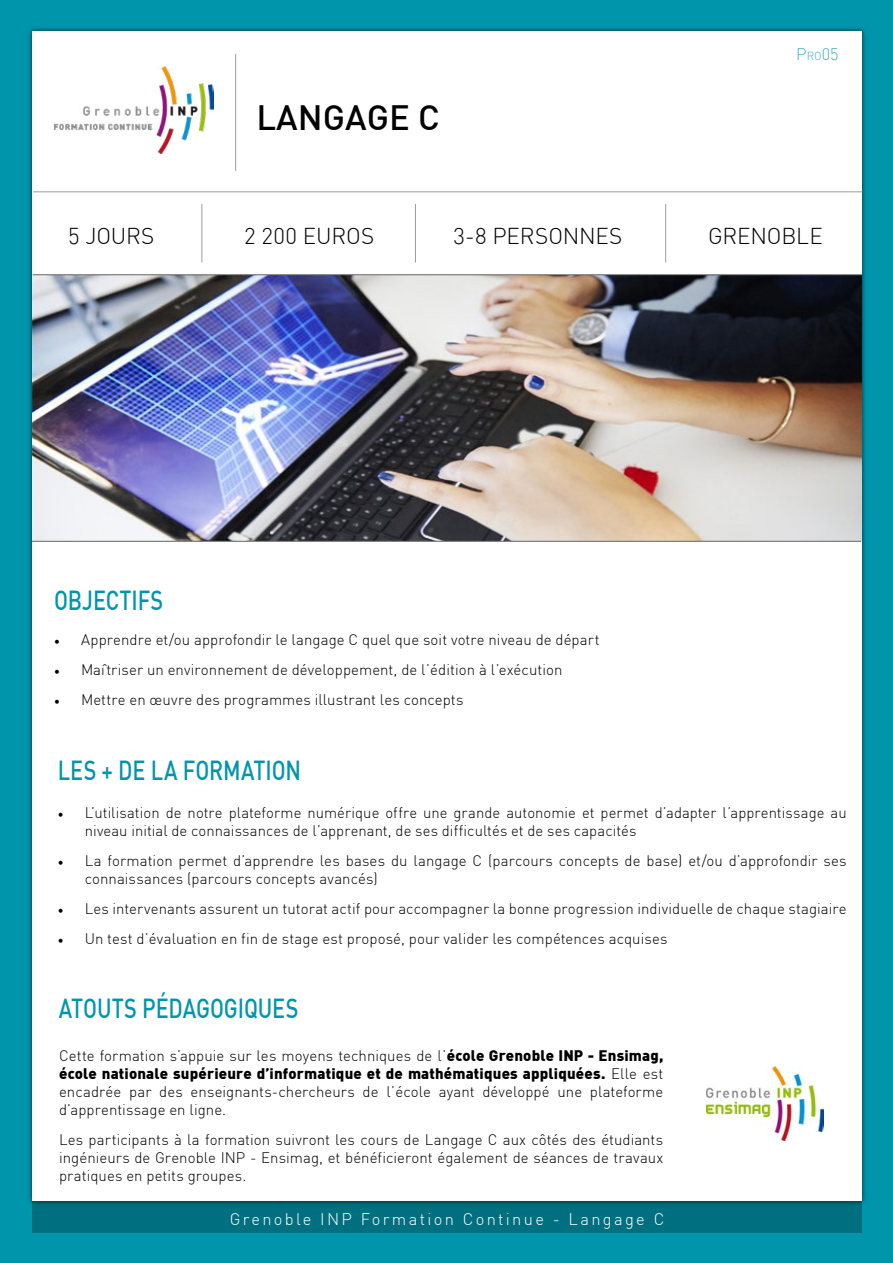
<style>
.page{position:relative;width:893px;height:1263px;background:#0095ab}
.page>*{position:absolute;margin:0;border:0;box-sizing:border-box;transform-origin:0 0}
.t1{font:500 34.5px "DIN";color:#000}
.t2{font:500 27px "DIN";letter-spacing:-.005em;color:#0095ab;scale:.8 1}
.t3{font:300 22.5px "DIN";letter-spacing:-.005em;color:#000}
.t4{font:300 16.5px "DIN";letter-spacing:.14em;color:#fff}
.t5{font:300 16.5px "DIN";color:#45adc0}
.t6{font:300 15px/18px "DIN";letter-spacing:.005em;color:#000;text-align:justify}
.s1{font-size:11.55px}
.s2{font-family:"Minion Pro";font-weight:400}
.s3{font-weight:900}
</style>
<div class="page">
<div style="left:33px;top:32px;width:829px;height:1201px;background:#007080"></div>
<div style="left:24px;top:23px;width:846px;height:1185px;background:#000;opacity:.25"></div>
<div style="left:33px;top:32px;width:829px;height:1169px;background:#fff"></div>
<img style="left:33px;top:275px;width:829px;height:266px">
<hr style="left:33px;top:191px;width:829px;height:1px;background:#9d9d9c">
<img style="left:54px;top:67px;width:159px;height:87px">
<hr style="left:235px;top:54px;width:1px;height:117px;background:#9d9d9c">
<hr style="left:33px;top:274px;width:829px;height:1px;background:#646363">
<hr style="left:32px;top:541px;width:829px;height:1px;background:#646363">
<hr style="left:201px;top:204px;width:1px;height:59px;background:#9d9d9c">
<hr style="left:415px;top:204px;width:1px;height:59px;background:#9d9d9c">
<hr style="left:665px;top:204px;width:1px;height:59px;background:#9d9d9c">
<img style="left:707px;top:1066px;width:117px;height:75px">
<h1 class="t1" style="left:256px;top:95px;width:185px">LANGAGE C</h1>
<p class="t5" style="left:796px;top:44px;width:44px">P<span class="s1">ro</span>05</p>
<h3 class="t3" style="left:453px;top:222px;width:170px">3-8 PERSONNES</h3>
<h3 class="t3" style="left:68px;top:222px;width:88px">5 JOURS</h3>
<h3 class="t3" style="left:244px;top:222px;width:132px">2 200 EUROS</h3>
<h3 class="t3" style="left:708px;top:222px;width:116px">GRENOBLE</h3>
<h2 class="t2" style="left:54px;top:583px;width:138px">OBJECTIFS</h2>
<p class="t6" style="left:54px;top:631px;width:547px"><span class="s2">•</span> Apprendre et/ou approfondir le langage C quel que soit votre niveau de départ</p>
<p class="t6" style="left:54px;top:661px;width:510px"><span class="s2">•</span> Maîtriser un environnement de développement, de l’édition à l’exécution</p>
<p class="t6" style="left:54px;top:691px;width:411px"><span class="s2">•</span> Mettre en œuvre des programmes illustrant les concepts</p>
<h2 class="t2" style="left:58px;top:753px;width:306px">LES + DE LA FORMATION</h2>
<p class="t6" style="left:85px;top:804px;width:763px;text-indent:-27px"><span class="s2">•</span> L’utilisation de notre plateforme numérique offre une grande autonomie et permet d’adapter l’apprentissage au niveau initial de connaissances de l’apprenant, de ses difficultés et de ses capacités</p>
<p class="t6" style="left:85px;top:852px;width:763px;text-indent:-27px"><span class="s2">•</span> La formation permet d’apprendre les bases du langage C (parcours concepts de base) et/ou d’approfondir ses connaissances (parcours concepts avancés)</p>
<p class="t6" style="left:58px;top:900px;width:790px"><span class="s2">•</span> Les intervenants assurent un tutorat actif pour accompagner la bonne progression individuelle de chaque stagiaire</p>
<p class="t6" style="left:58px;top:930px;width:611px"><span class="s2">•</span> Un test d’évaluation en fin de stage est proposé, pour valider les compétences acquises</p>
<h2 class="t2" style="left:59px;top:990px;width:301px">ATOUTS PÉDAGOGIQUES</h2>
<p class="t6" style="left:59px;top:1046px;width:606px">Cette formation s’appuie sur les moyens techniques de l’<span class="s3">école Grenoble INP - Ensimag, école nationale supérieure d’informatique et de mathématiques appliquées.</span> Elle est encadrée par des enseignants-chercheurs de l’école ayant développé une plateforme d’apprentissage en ligne.</p>
<p class="t6" style="left:59px;top:1130px;width:606px">Les participants à la formation suivront les cours de Langage C aux côtés des étudiants ingénieurs de Grenoble INP - Ensimag, et bénéficieront également de séances de travaux pratiques en petits groupes.</p>
<p class="t4" style="left:230px;top:1209px;width:436px">Grenoble INP Formation Continue - Langage C</p>
</div>
